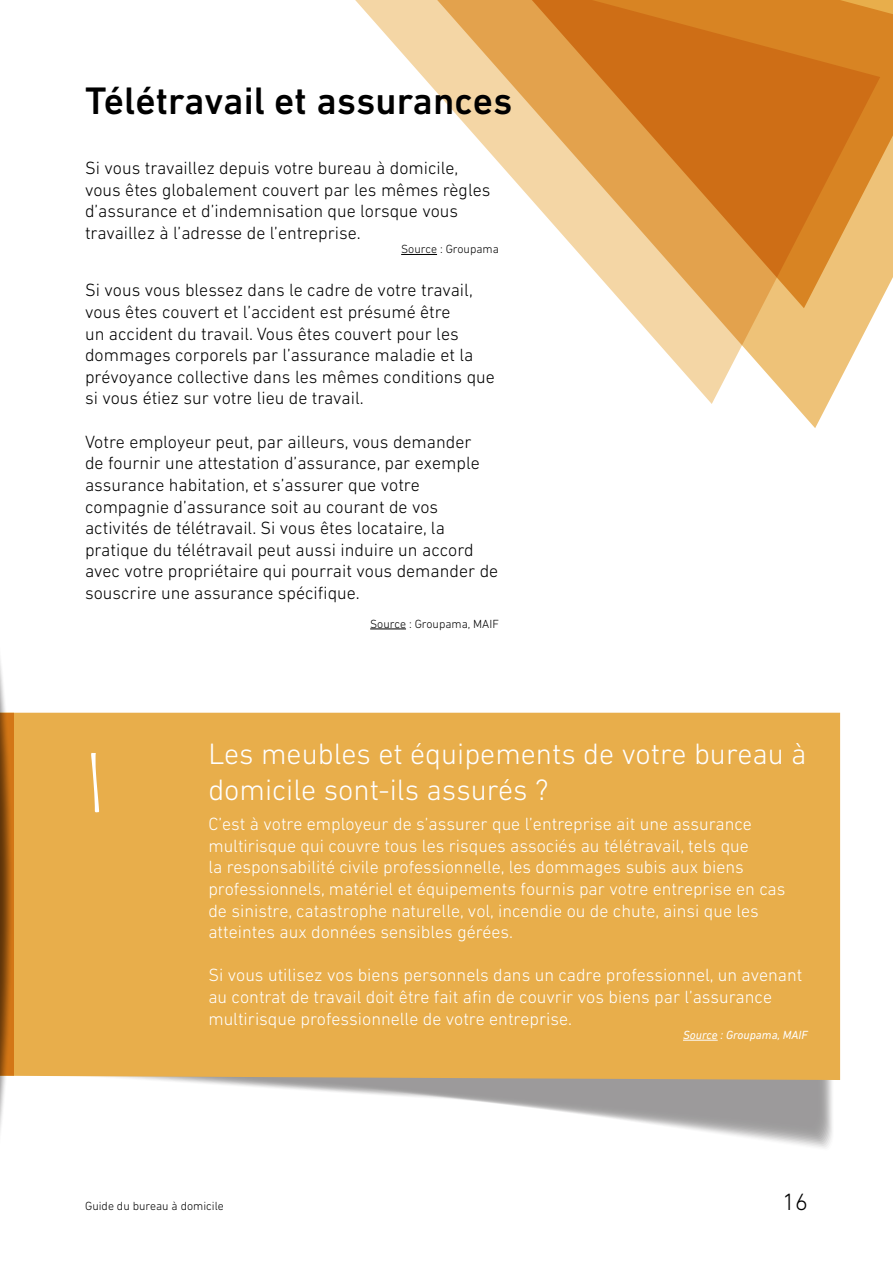
<style>
.page{position:relative;width:893px;height:1263px;background:#fff}
.page>*{position:absolute;margin:0;border:0;box-sizing:border-box;transform-origin:0 0}
.t1{font:105px "Jenna Sue Pro";color:#fff}
.t2{font:500 39px "DIN Next LT Pro";color:#000}
.t3{font:300 30px/36px "DIN Next LT Pro";color:#fff}
.t4{font:300 24px "DIN Next LT Pro";color:#000}
.t5{font:300 18px/21.6px "DIN Next LT Pro";color:#000}
.t6{font:300 18px/21.6px "DIN Next LT Pro";color:#fff}
.t7{font:300 12px "DIN Next LT Pro";color:#000}
.t8{font:italic 12px "DIN Next LT Pro";color:#fff}
</style>
<div class="page">
<svg style="left:355px;top:0;width:522px;height:404px"></svg>
<svg style="left:374px;top:0;width:519px;height:308px"></svg>
<svg style="left:161px;top:1080px;width:641px;height:22px;fill:#9c9a9b"></svg>
<div style="left:14px;top:713px;width:826px;height:367px;background:#e8ae4b"></div>
<svg style="left:0;top:660px;width:14px;height:471px"></svg>
<hr style="left:401px;top:254px;width:36px;height:1px;background:#000">
<hr style="left:370px;top:629px;width:36px;height:1px;background:#000">
<hr style="left:683px;top:1040px;width:35px;height:1px;background:#fff">
<h2 class="t2" style="left:85px;top:78px;width:429px">Télétravail et assurances</h2>
<p class="t5" style="left:85px;top:157px;width:407px">Si vous travaillez depuis votre bureau à domicile, vous êtes globalement couvert par les mêmes règles d’assurance et d’indemnisation que lorsque vous travaillez à l’adresse de l’entreprise.</p>
<p class="t7" style="left:401px;top:242px;width:99px">Source : Groupama</p>
<p class="t5" style="left:85px;top:279px;width:411px">Si vous vous blessez dans le cadre de votre travail, vous êtes couvert et l’accident est présumé être<br>un accident du travail. Vous êtes couvert pour les dommages corporels par l’assurance maladie et la prévoyance collective dans les mêmes conditions que si vous étiez sur votre lieu de travail.</p>
<p class="t5" style="left:85px;top:431px;width:415px">Votre employeur peut, par ailleurs, vous demander<br>de fournir une attestation d’assurance, par exemple assurance habitation, et s’assurer que votre compagnie d’assurance soit au courant de vos activités de télétravail. Si vous êtes locataire, la pratique du télétravail peut aussi induire un accord avec votre propriétaire qui pourrait vous demander de souscrire une assurance spécifique.</p>
<p class="t7" style="left:370px;top:617px;width:130px">Source : Groupama, MAIF</p>
<h1 class="t1" style="left:81px;top:723px;width:30px">1</h1>
<h3 class="t3" style="left:208px;top:735px;width:600px">Les meubles et équipements de votre bureau à domicile sont-ils assurés ?</h3>
<p class="t6" style="left:208px;top:813px;width:579px">C’est à votre employeur de s’assurer que l’entreprise ait une assurance multirisque qui couvre tous les risques associés au télétravail, tels que<br>la responsabilité civile professionnelle, les dommages subis aux biens professionnels, matériel et équipements fournis par votre entreprise en cas de sinistre, catastrophe naturelle, vol, incendie ou de chute, ainsi que les atteintes aux données sensibles gérées.</p>
<p class="t6" style="left:208px;top:964px;width:596px">Si vous utilisez vos biens personnels dans un cadre professionnel, un avenant au contrat de travail doit être fait afin de couvrir vos biens par l’assurance multirisque professionnelle de votre entreprise.</p>
<p class="t8" style="left:683px;top:1028px;width:126px">Source : Groupama, MAIF</p>
<p class="t7" style="left:85px;top:1199px;width:140px">Guide du bureau à domicile</p>
<h3 class="t4" style="left:782px;top:1188px;width:27px">16</h3>
</div>
